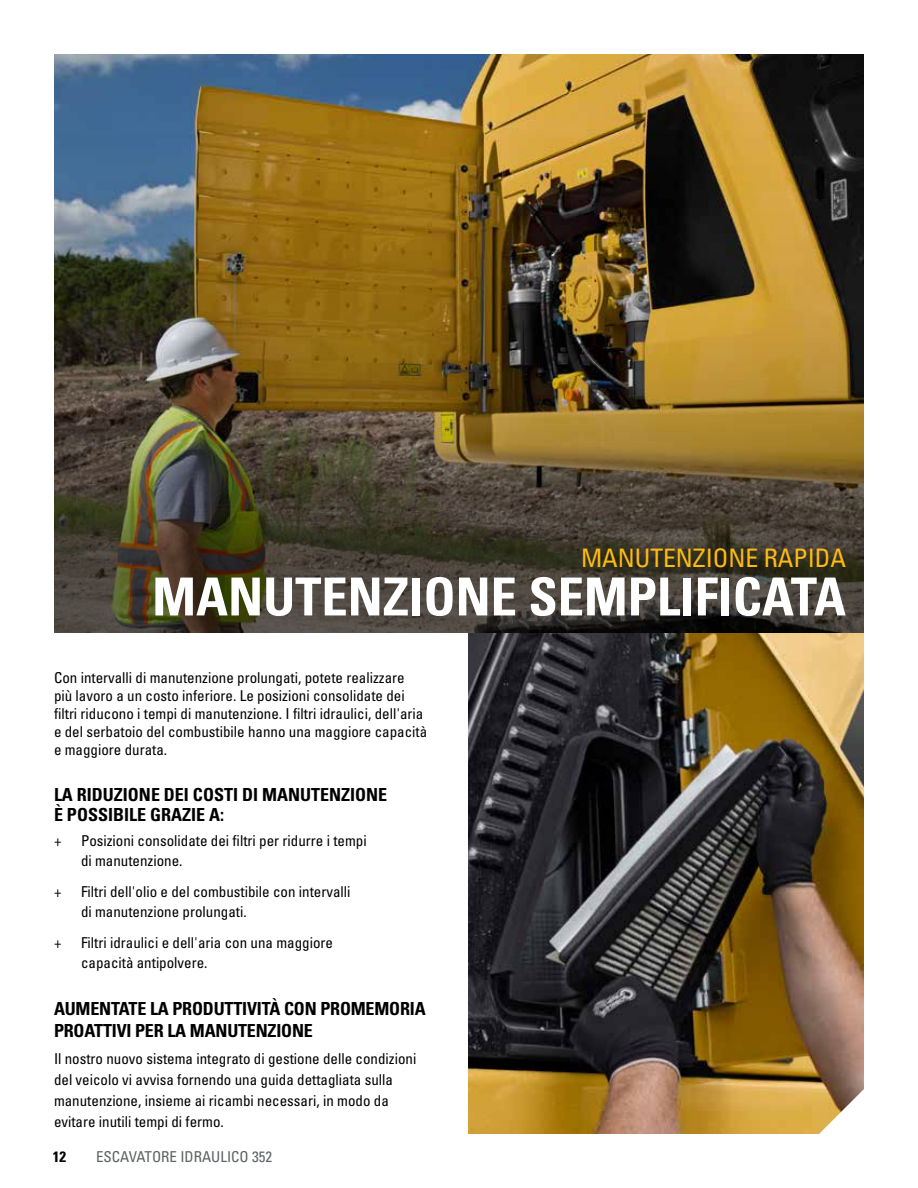
<style>
.page{position:relative;width:918px;height:1188px;background:#fff}
.page>*{position:absolute;margin:0;border:0;box-sizing:border-box;transform-origin:0 0}
.t1{font:700 condensed 52.5px "Univers LT Std";color:#fff}
.t2{font:condensed 25.5px "Univers LT Std";color:#fdba12}
.t3{font:700 condensed 18px/19.5px "Univers LT Std";letter-spacing:-.01em;color:#000}
.t4{font:condensed 15px/18px "Univers LT Std";color:#000}
.t5{font:condensed 15px "Univers LT Std";color:#5e6263}
.t6{font:700 condensed 15px "Univers LT Std";color:#000}
</style>
<div class="page">
<img style="left:468px;top:633px;width:396px;height:501px">
<img style="left:54px;top:54px;width:810px;height:579px">
<h2 class="t2" style="left:581px;top:542px;width:266px">MANUTENZIONE RAPIDA</h2>
<h1 class="t1" style="left:152px;top:565px;width:695px">MANUTENZIONE SEMPLIFICATA</h1>
<p class="t4" style="left:54px;top:668px;width:375px">Con intervalli di manutenzione prolungati, potete realizzare<br>più lavoro a un costo inferiore. Le posizioni consolidate dei filtri riducono i tempi di manutenzione. I filtri idraulici, dell'aria e del serbatoio del combustibile hanno una maggiore capacità e maggiore durata.</p>
<p class="t3" style="left:54px;top:785px;width:335px">LA RIDUZIONE DEI COSTI DI MANUTENZIONE<br>È POSSIBILE GRAZIE A:</p>
<p class="t4" style="left:54px;top:832px;width:9px">+</p>
<p class="t4" style="left:81px;top:831px;width:287px;line-height:19.5px">Posizioni consolidate dei filtri per ridurre i tempi di manutenzione.</p>
<p class="t4" style="left:54px;top:883px;width:9px">+</p>
<p class="t4" style="left:81px;top:882px;width:271px;line-height:19.5px">Filtri dell'olio e del combustibile con intervalli di manutenzione prolungati.</p>
<p class="t4" style="left:54px;top:934px;width:9px">+</p>
<p class="t4" style="left:81px;top:933px;width:254px;line-height:19.5px">Filtri idraulici e dell'aria con una maggiore capacità antipolvere.</p>
<p class="t3" style="left:54px;top:998px;width:373px;line-height:21.6px">AUMENTATE LA PRODUTTIVITÀ CON PROMEMORIA<br>PROATTIVI PER LA MANUTENZIONE</p>
<p class="t4" style="left:54px;top:1048px;width:364px;line-height:21px">Il nostro nuovo sistema integrato di gestione delle condizioni del veicolo vi avvisa fornendo una guida dettagliata sulla manutenzione, insieme ai ricambi necessari, in modo da evitare inutili tempi di fermo.</p>
<p class="t6" style="left:53px;top:1147px;width:15px">12</p>
<p class="t5" style="left:96px;top:1147px;width:178px">ESCAVATORE IDRAULICO 352</p>
</div>
